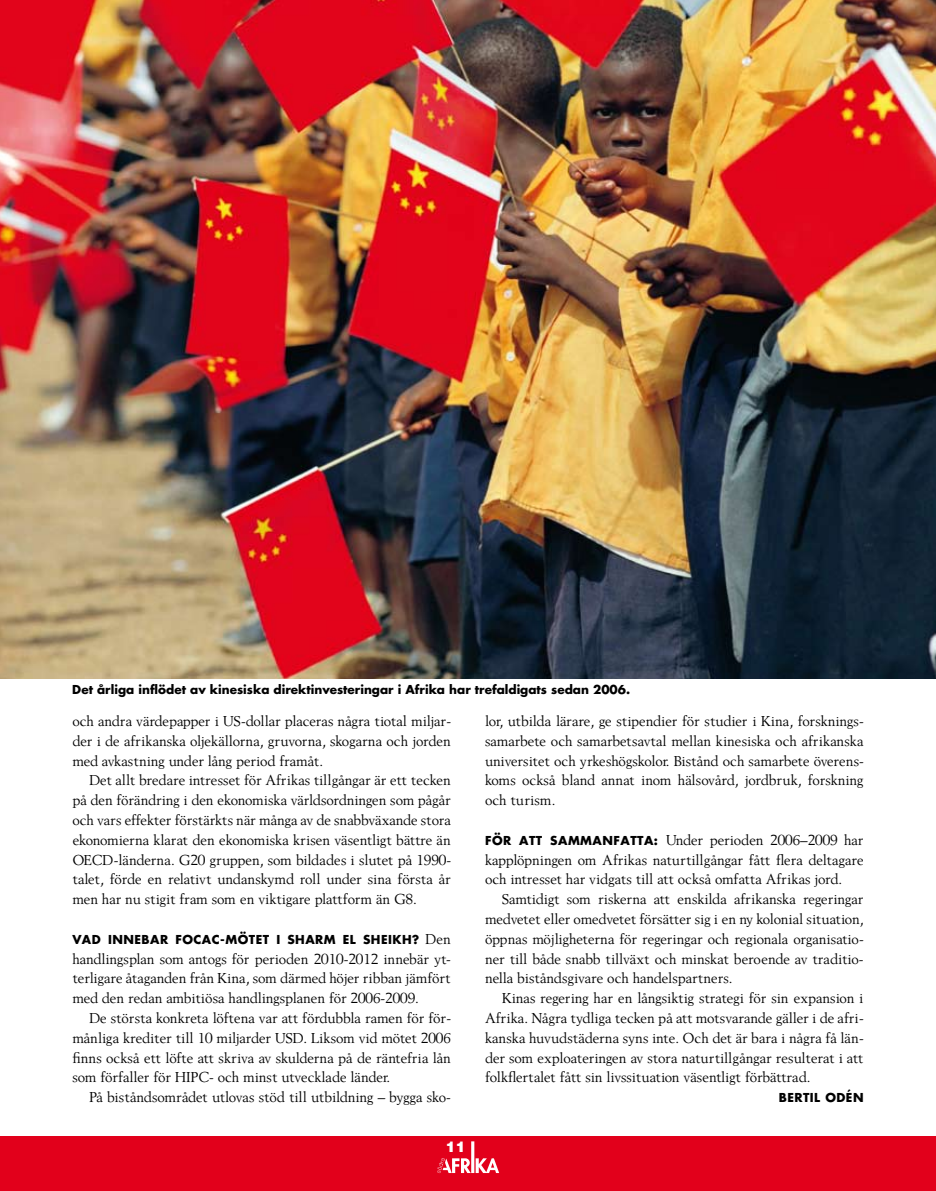
<style>
.page{position:relative;width:936px;height:1191px;background:#fff}
.page>*{position:absolute;margin:0;border:0;box-sizing:border-box;transform-origin:0 0}
.t1{font:15px/19.8px "Berling";letter-spacing:-.015em;color:#000;text-align:justify}
.t2{font:900 15px "Helvetica Neue";color:#fff}
.t3{font:700 12px "Futura";color:#000}
.s1{font-family:"Berling";font-weight:400;font-size:15px}
.s2{font-family:"Futura";font-weight:700;font-size:12px}
</style>
<div class="page">
<img style="left:0;top:0;width:935px;height:678px">
<div style="left:0;top:1136px;width:935px;height:55px;background:#e2001b"></div>
<svg style="left:437px;top:1141px;width:62px;height:32px"></svg>
<p class="t3" style="left:72px;top:681px;width:559px">Det årliga inflödet av kinesiska direktinvesteringar i Afrika har trefaldigats sedan 2006.</p>
<p class="t1" style="left:72px;top:711px;width:380px">och andra värdepapper i US-dollar placeras några tiotal miljar&shy;der i de afrikanska oljekällorna, gruvorna, skogarna och jorden med avkastning under lång period framåt.</p>
<p class="t1" style="left:72px;top:770px;width:380px;text-indent:17px">Det allt bredare intresset för Afrikas tillgångar är ett tecken på den förändring i den ekonomiska världsordningen som pågår och vars effekter förstärkts när många av de snabbväxande stora ekonomierna klarat den ekonomiska krisen väsentligt bättre än OECD-länderna. G20 gruppen, som bildades i slutet på 1990- talet, förde en relativt undanskymd roll under sina första år men har nu stigit fram som en viktigare plattform än G8.</p>
<p class="t3" style="left:72px;top:931px;width:46px">Vad innebar</p>
<p class="t3" style="left:175px;top:931px;width:82px">FOCAC-mötet</p>
<p class="t3" style="left:276px;top:931px;width:176px">i Sharm El Sheikh? <span class="s1">Den</span></p>
<p class="t1" style="left:72px;top:948px;width:380px">handlingsplan som antogs för perioden 2010-2012 innebär yt&shy;terligare åtaganden från Kina, som därmed höjer ribban jämfört med den redan ambitiösa handlingsplanen för 2006-2009.</p>
<p class="t1" style="left:72px;top:1008px;width:380px;text-indent:17px">De största konkreta löftena var att fördubbla ramen för för&shy;månliga krediter till 10 miljarder USD. Liksom vid mötet 2006 finns också ett löfte att skriva av skulderna på de räntefria lån som förfaller för HIPC- och minst utvecklade länder.</p>
<p class="t1" style="left:89px;top:1087px;width:363px">På biståndsområdet utlovas stöd till utbildning – bygga sko-</p>
<p class="t2" style="left:445px;top:1137px;width:22px">11</p>
<p class="t1" style="left:485px;top:711px;width:380px">lor, utbilda lärare, ge stipendier för studier i Kina, forsknings&shy;samarbete och samarbetsavtal mellan kinesiska och afrikanska universitet och yrkeshögskolor. Bistånd och samarbete överens&shy;koms också bland annat inom hälsovård, jordbruk, forskning och turism.</p>
<p class="t3" style="left:485px;top:832px;width:43px">För att</p>
<p class="t3" style="left:550px;top:832px;width:80px">samman fatta</p>
<p class="t1" style="left:485px;top:829px;width:380px;text-indent:169px"><span class="s2">:</span> Under perioden 2006–2009 har kapplöpningen om Afrikas naturtillgångar fått flera deltagare och intresset har vidgats till att också omfatta Afrikas jord.</p>
<p class="t1" style="left:485px;top:889px;width:380px;text-indent:17px">Samtidigt som riskerna att enskilda afrikanska regeringar medvetet eller omedvetet försätter sig i en ny kolonial situation, öppnas möjligheterna för regeringar och regionala organisatio&shy;ner till både snabb tillväxt och minskat beroende av traditio&shy;nella biståndsgivare och handelspartners.</p>
<p class="t1" style="left:485px;top:988px;width:380px;text-indent:17px">Kinas regering har en långsiktig strategi för sin expansion i Afrika. Några tydliga tecken på att motsvarande gäller i de afri&shy;kanska huvudstäderna syns inte. Och det är bara i några få län&shy;der som exploateringen av stora naturtillgångar resulterat i att folkflertalet fått sin livssituation väsentligt förbättrad.</p>
<p class="t3" style="left:778px;top:1089px;width:17px">Bertil</p>
<p class="t3" style="left:825px;top:1089px;width:37px">Odén</p>
</div>
